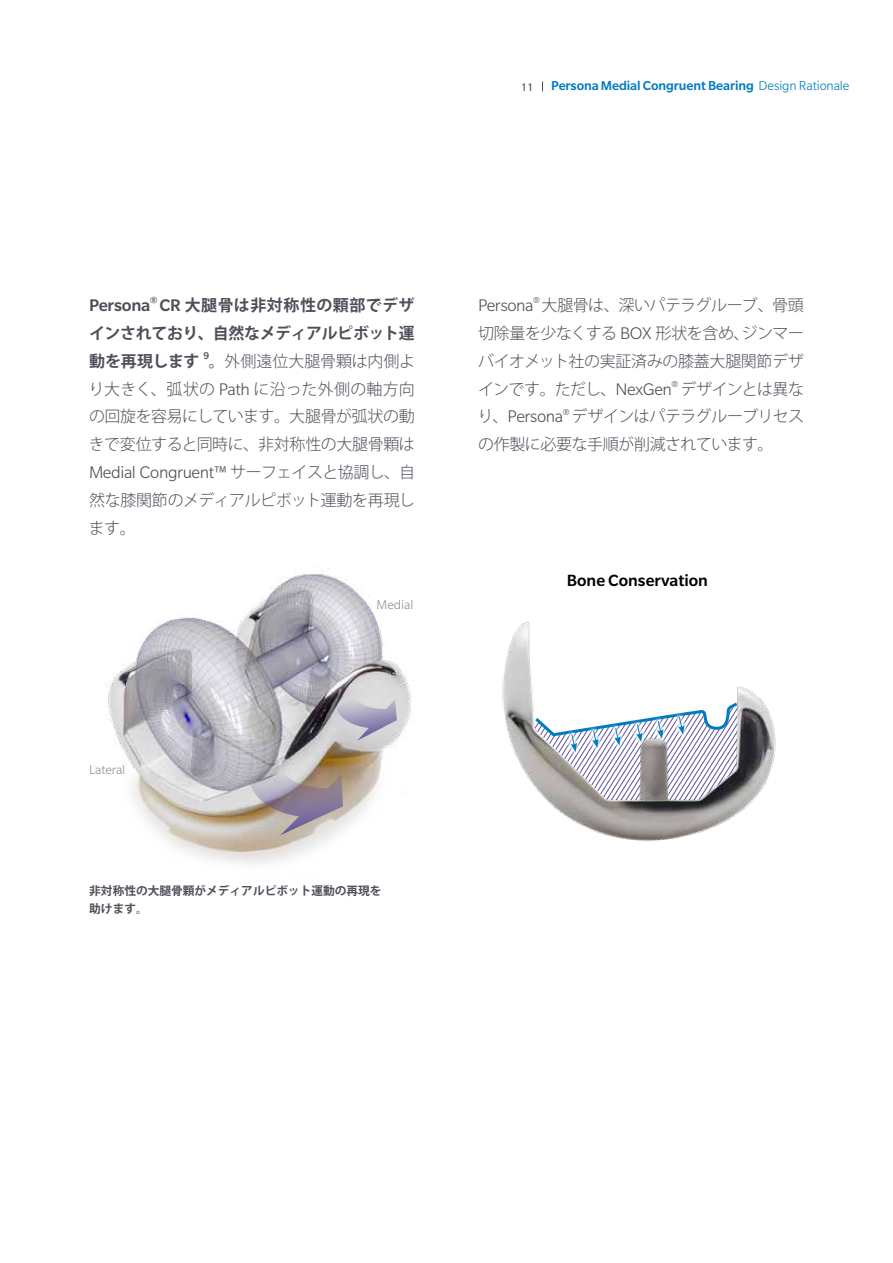
<style>
.page{position:relative;width:893px;height:1263px;background:#fff}
.page>*{position:absolute;margin:0;border:0;box-sizing:border-box;transform-origin:0 0}
.t1{font:300 18.3px "Slate Pro";letter-spacing:-.025em;color:#4e5059}
.t2{font:500 17.7px "Slate Pro";color:#000}
.t3{font:300 15.9px/27.9px "Koz Go Pro";letter-spacing:-.025em;color:#4e5059;text-align:justify}
.t4{font:700 15.9px/27.9px "Koz Go Pro";letter-spacing:-.01em;color:#4e5059;text-align:justify}
.t5{font:500 14.1px "Slate Pro";letter-spacing:-.01em;color:#007bbf}
.t6{font:300 13.8px "Slate Pro";color:#909090}
.t7{font:700 11.7px/18px "Koz Go Pro";color:#4e5059}
.t8{font:500 10.65px "Slate Pro";color:#4e5059}
.s1{font-weight:400;font-size:12px;color:#4e5059}
.s2{font-weight:300}
.s3{font-family:"Slate Pro";font-weight:500;font-size:18.3px}
.s4{font-weight:700}
.s5{font-family:"Slate Pro";font-size:18.3px}
.s6{font-family:"Koz Go Pro";font-size:15.9px}
</style>
<div class="page">
<img style="left:502px;top:622px;width:274px;height:219px">
<svg style="left:532px;top:701px;width:208px;height:99px"></svg>
<img style="left:108px;top:573px;width:303px;height:291px">
<svg style="left:228px;top:765px;width:130px;height:75px"></svg>
<svg style="left:323px;top:696px;width:83px;height:46px"></svg>
<p class="t5" style="left:521px;top:78px;width:330px"><span class="s1">11</span> Persona Medial Congruent Bearing <span class="s2">Design Rationale</span></p>
<p class="t4" style="left:89px;top:292px;width:327px"><span class="s3">Persona</span><sup>®</sup> <span class="s3">CR</span> 大腿骨は非対称性の顆部でデザインされており、自然なメディアルピボット運動を再現します</p>
<p class="t8" style="left:203px;top:350px;width:7px">9</p>
<p class="t3" style="left:89px;top:347px;width:328px;text-indent:120px"><span class="s4">。</span>外側遠位大腿骨顆は内側より大きく、弧状の <span class="s5">Path</span> に沿った外側の軸方向の回旋を容易にしています。大腿骨が弧状の動きで変位すると同時に、非対称性の大腿骨顆は</p>
<p class="t1" style="left:89px;top:463px;width:328px">Medial Congruent™ <span class="s6">サーフェイスと協調し、自</span></p>
<p class="t3" style="left:89px;top:486px;width:327px">然な膝関節のメディアルピボット運動を再現します。</p>
<p class="t6" style="left:89px;top:763px;width:38px">Lateral</p>
<p class="t6" style="left:377px;top:597px;width:38px">Medial</p>
<p class="t7" style="left:89px;top:883px;width:294px">非対称性の大腿骨顆がメディアルピボット運動の再現を助けます。</p>
<p class="t3" style="left:478px;top:291px;width:328px"><span class="s5">Persona</span><sup>®</sup> 大腿骨は、深いパテラグルーブ、骨頭切除量を少なくする <span class="s5">BOX</span> 形状を含め、ジンマーバイオメット社の実証済みの膝蓋大腿関節デザインです。ただし、<span class="s5">NexGen</span><sup>®</sup> デザインとは異なり、<span class="s5">Persona</span><sup>®</sup> デザインはパテラグルーブリセスの作製に必要な手順が削減されています。</p>
<p class="t2" style="left:567px;top:571px;width:143px">Bone Conservation</p>
</div>
